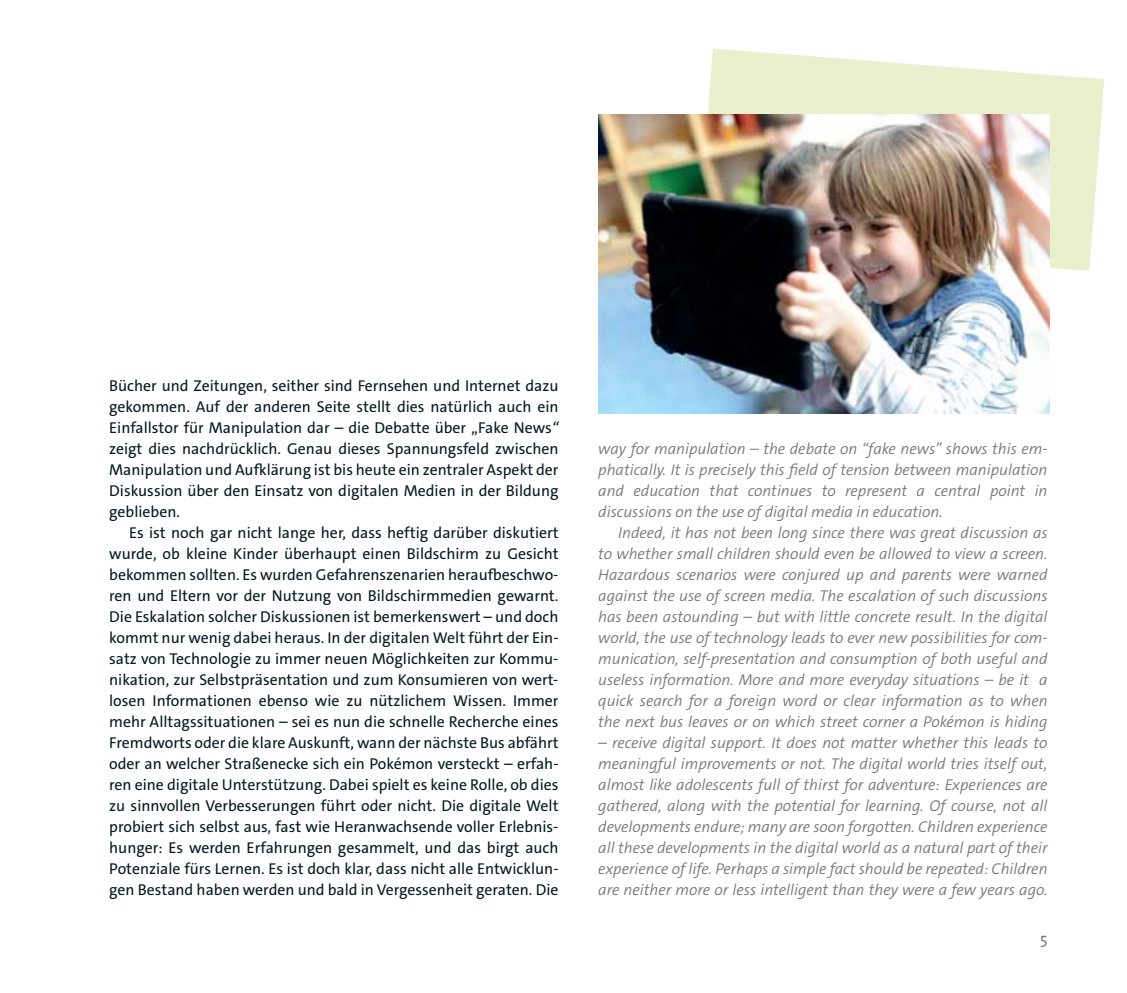
<style>
.page{position:relative;width:1127px;height:993px;background:#fff}
.page>*{position:absolute;margin:0;border:0;box-sizing:border-box;transform-origin:0 0}
.t1{font:15.75px/21px "The Sans C4 s";color:#051922;text-align:justify}
.t2{font:italic 300 15.75px/21px "The Sans C4 s";color:#77787b;text-align:justify}
.t3{font:15.75px "The Sans C4 s";color:#77787b}
.s1{font-style:italic}
</style>
<div class="page">
<svg style="left:697px;top:48px;width:406px;height:223px;fill:#e8f0cd"></svg>
<img style="left:598px;top:115px;width:451px;height:299px">
<p class="t1" style="left:109px;top:376px;width:450px">Bücher und Zeitungen, seither sind Fernsehen und Internet dazu gekommen. Auf der anderen Seite stellt dies natürlich auch ein Einfallstor für Manipulation dar – die Debatte über „Fake News<span class="s1">“ </span>zeigt dies nachdrücklich. Genau dieses Spannungsfeld zwischen Manipulation und Aufklärung ist bis heute ein zentraler Aspekt der Diskussion über den Einsatz von digitalen Medien in der Bildung geblieben.</p>
<p class="t1" style="left:109px;top:523px;width:451px;text-indent:20px">Es ist noch gar nicht lange her, dass heftig darüber diskutiert wurde, ob kleine Kinder überhaupt einen Bildschirm zu Gesicht bekommen sollten. Es wurden Gefahrenszenarien heraufbeschwo&shy;ren und Eltern vor der Nutzung von Bildschirmmedien gewarnt.<br>Die Eskalation solcher Diskussionen ist bemerkenswert – und doch kommt nur wenig dabei heraus. In der digitalen Welt führt der Ein&shy;satz von Technologie zu immer neuen Möglichkeiten zur Kommu&shy;nikation, zur Selbstpräsentation und zum Konsumieren von wert&shy;losen Informationen ebenso wie zu nützlichem Wissen. Immer mehr Alltagssituationen – sei es nun die schnelle Recherche eines Fremdworts oder die klare Auskunft, wann der nächste Bus abfährt oder an welcher Straßenecke sich ein Pokémon versteckt – erfah&shy;ren eine digitale Unterstützung. Dabei spielt es keine Rolle, ob dies zu sinnvollen Verbesserungen führt oder nicht. Die digitale Welt probiert sich selbst aus, fast wie Heranwachsende voller Erlebnis&shy;hunger: Es werden Erfahrungen gesammelt, und das birgt auch Potenziale fürs Lernen. Es ist doch klar, dass nicht alle Entwicklun&shy;gen Bestand haben werden und bald in Vergessenheit geraten. Die</p>
<p class="t2" style="left:598px;top:439px;width:450px">way for manipulation – the debate on “fake news” shows this em&shy;phatically. It is precisely this field of tension between manipulation and education that continues to represent a central point in discussions on the use of digital media in education.</p>
<p class="t2" style="left:598px;top:523px;width:451px;text-indent:20px">Indeed, it has not been long since there was great discussion as to whether small children should even be allowed to view a screen.<br>Hazardous scenarios were conjured up and parents were warned against the use of screen media. The escalation of such discussions has been astounding – but with little concrete result. In the digital world, the use of technology leads to ever new possibilities for com&shy;munication, self-presentation and consumption of both useful and useless information. More and more everyday situations – be it a quick search for a foreign word or clear information as to when the next bus leaves or on which street corner a Pokémon is hiding</p>
<p class="t2" style="left:598px;top:733px;width:451px">– receive digital support. It does not matter whether this leads to meaningful improvements or not. The digital world tries itself out, almost like adolescents full of thirst for adventure: Experiences are gathered, along with the potential for learning. Of course, not all developments endure; many are soon forgotten. Children experience all these developments in the digital world as a natural part of their experience of life. Perhaps a simple fact should be repeated: Children are neither more or less intelligent than they were a few years ago.</p>
<p class="t3" style="left:1039px;top:932px;width:9px">5</p>
</div>
